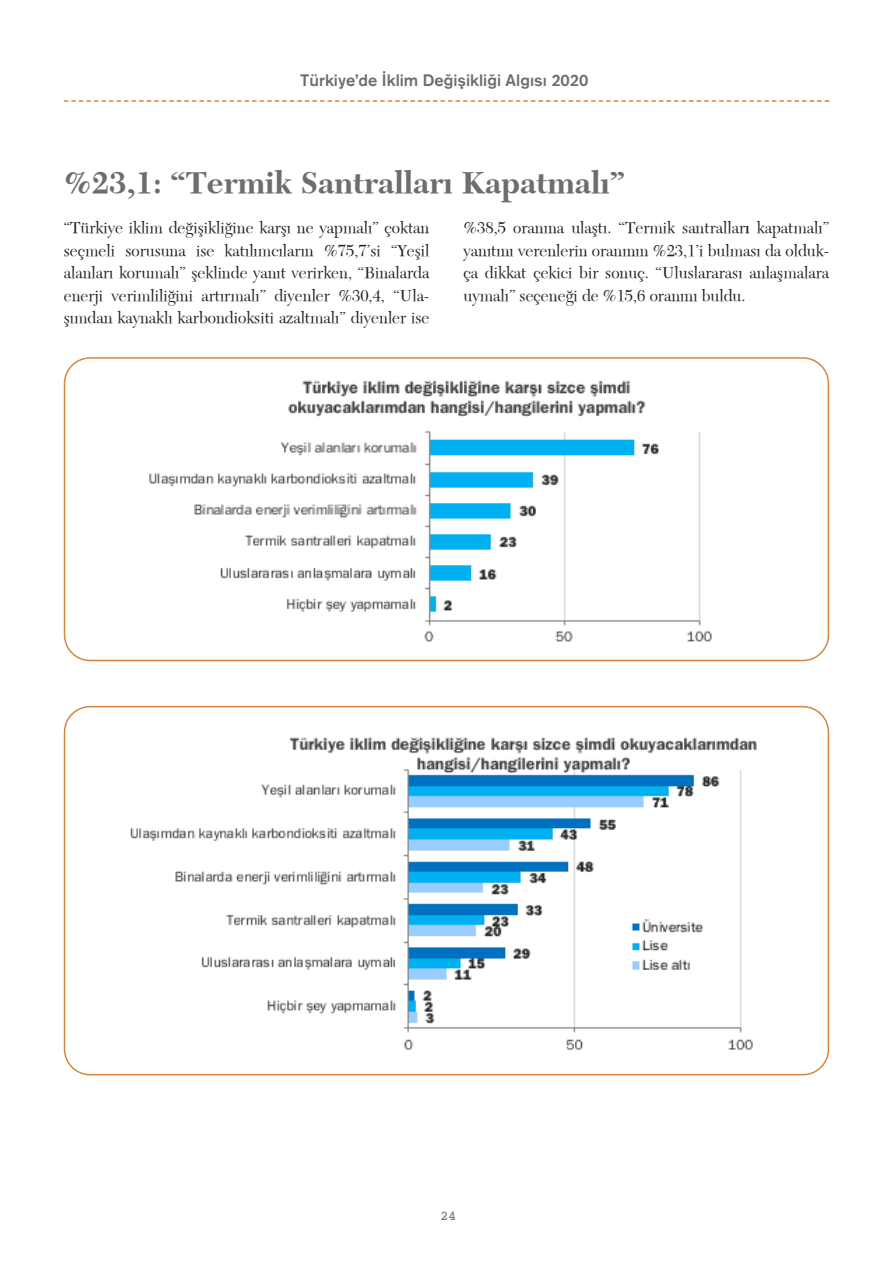
<style>
.page{position:relative;width:893px;height:1263px;background:#fff}
.page>*{position:absolute;margin:0;border:0;box-sizing:border-box;transform-origin:0 0}
.t1{font:700 31.5px "New Caledonia";color:#6c6d70}
.t2{font:16.5px/22.5px "New Caledonia";color:#231f20;text-align:justify}
.t3{font:500 16.5px "Volvo Sans";color:#6c6d70}
.t4{font:700 13.5px "Courina";color:#768778}
.s1{font-weight:600}
</style>
<div class="page">
<svg style="left:64px;top:100px;width:765px;height:2px"></svg>
<div style="left:64px;top:357px;width:765px;height:304px;border:2px solid #d4873c;border-radius:26px"></div>
<img style="left:149px;top:380px;width:563px;height:262px">
<div style="left:64px;top:706px;width:765px;height:369px;border:2px solid #d4873c;border-radius:26px"></div>
<img style="left:130px;top:737px;width:627px;height:313px">
<p class="t3" style="left:300px;top:70px;width:290px">Türkiye’de İklim Değişikliği Algısı 2020</p>
<p class="t1" style="left:64px;top:164px;width:563px">%23,1: “Termik Santralları Kapatmalı”</p>
<p class="t2" style="left:463px;top:217px;width:367px">%38,5 oranına ulaştı. “Termik santrallar<span class="s1">ı</span> kapatmalı” yanıtını verenlerin oranının %23,1’i bulması da olduk&shy;ça dikkat çekici bir sonuç. “Uluslararası anlaşmalara uymalı” seçeneği de %15,6 oranını buldu.</p>
<p class="t2" style="left:64px;top:217px;width:367px">“Türkiye iklim değişikliğine karşı ne yapmalı” çoktan seçmeli sorusuna ise katılımcıların %75,7’si “Yeşil alanları korumalı” şeklinde yanıt verirken, “Binalarda enerji verimliliğini artırmalı” diyenler %30,4, “Ula&shy;şımdan kaynaklı karbondioksiti azaltmalı” diyenler ise</p>
<p class="t4" style="left:440px;top:1209px;width:18px">24</p>
</div>
